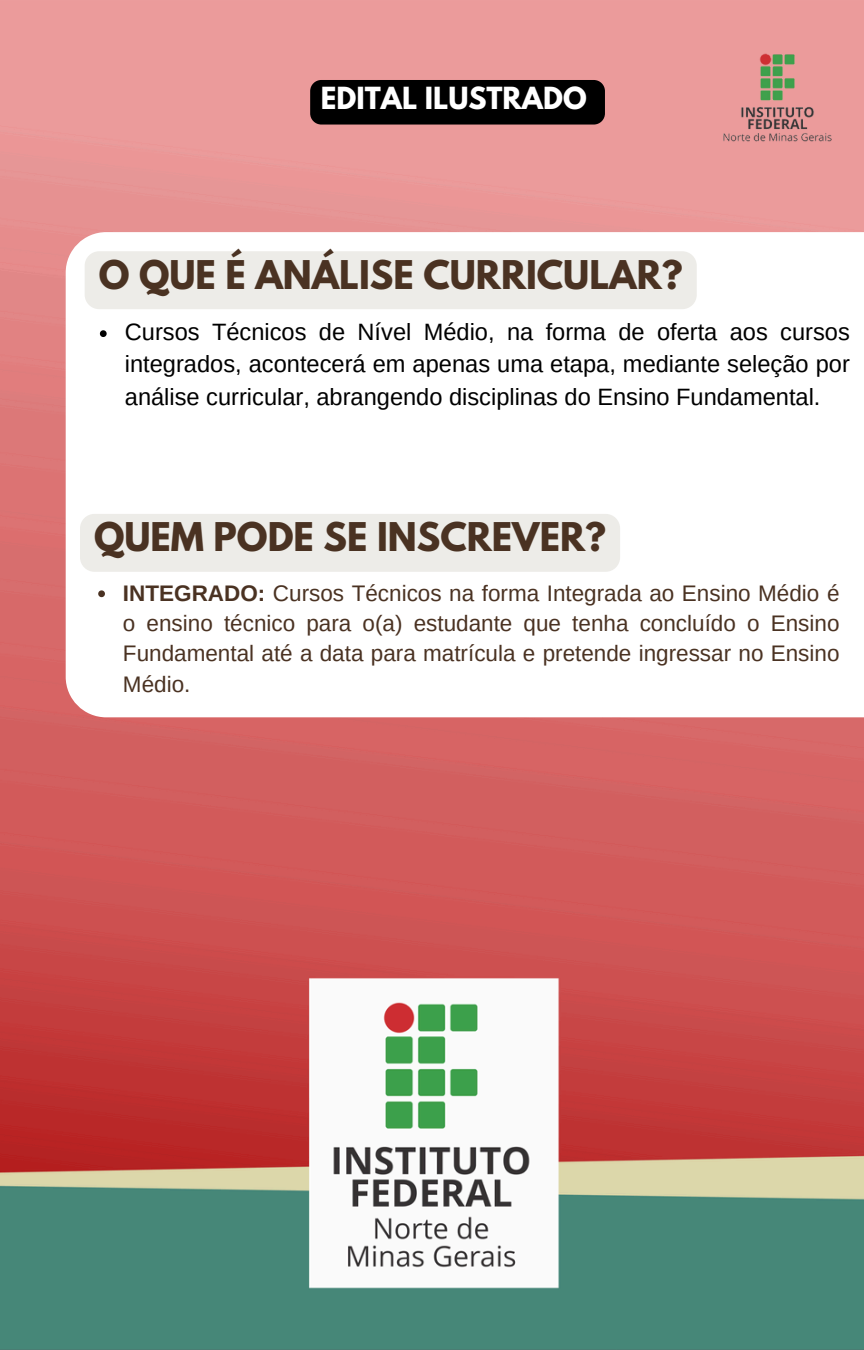
<style>
.page{position:relative;width:864px;height:1350px;background:#fff}
.page>*{position:absolute;margin:0;border:0;box-sizing:border-box;transform-origin:0 0}
.t1{font:700 35.1px "League Spartan";color:#4a3222}
.t2{font:700 27px "League Spartan";color:#fff}
.t3{font:23.62px/31.9px "Arimo";color:#000;text-align:justify}
.t4{font:22.5px/30.4px "Arimo";color:#4a3222;text-align:justify}
.s1{font-weight:700}
</style>
<div class="page">
<img style="left:0;top:0;width:864px;height:1350px">
<svg style="left:66px;top:232px;width:798px;height:485px"></svg>
<img style="left:713px;top:44px;width:129px;height:106px">
<div style="left:85px;top:251px;width:612px;height:58px;background:#edece8"></div>
<div style="left:310px;top:80px;width:295px;height:45px;background:#000"></div>
<svg style="left:100px;top:330px;width:7px;height:7px"></svg>
<svg style="left:98px;top:590px;width:7px;height:7px"></svg>
<div style="left:80px;top:514px;width:540px;height:58px;background:#edece8"></div>
<h1 class="t2" style="left:321px;top:85px;width:267px">EDITAL ILUSTRADO</h1>
<h2 class="t1" style="left:99px;top:257px;width:586px">O QUE É ANÁLISE CURRICULAR?</h2>
<p class="t3" style="left:125px;top:316px;width:726px">Cursos Técnicos de Nível Médio, na forma de oferta aos cursos integrados, acontecerá em apenas uma etapa, mediante seleção por análise curricular, abrangendo disciplinas do Ensino Fundamental.</p>
<p class="t1" style="left:94px;top:520px;width:514px">QUEM PODE SE INSCREVER?</p>
<h1 class="t4" style="left:123px;top:578px;width:718px"><span class="s1">INTEGRADO:</span> Cursos Técnicos na forma Integrada ao Ensino Médio é o ensino técnico para o(a) estudante que tenha concluído o Ensino Fundamental até a data para matrícula e pretende ingressar no Ensino Médio.</h1>
</div>
